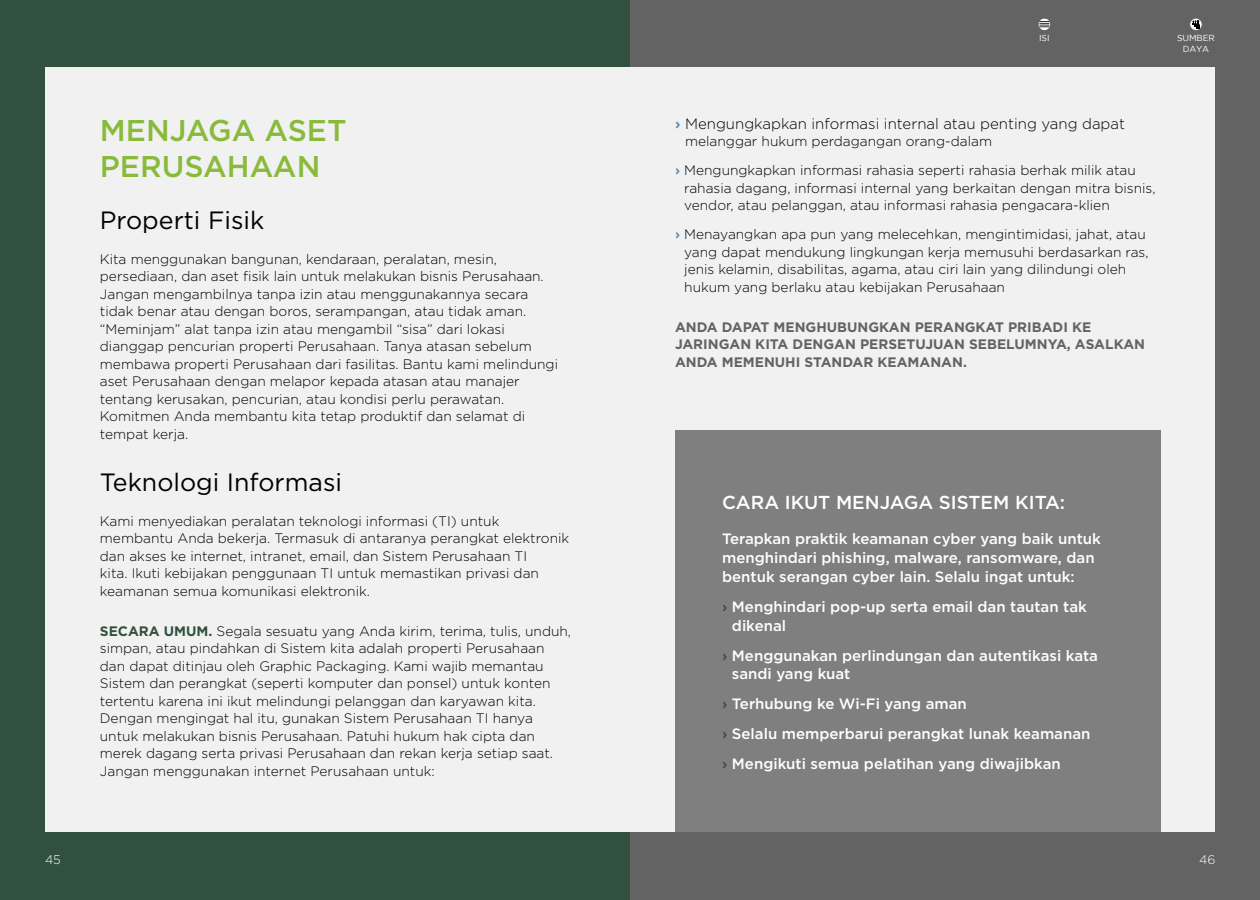
<style>
.page{position:relative;width:1260px;height:900px;background:#fff}
.page>*{position:absolute;margin:0;border:0;box-sizing:border-box;transform-origin:0 0}
.t1{font:500 30px/36px "Gotham";color:#89ba3b}
.t2{font:25px "Gotham";color:#000}
.t3{font:500 18.75px "Gotham";color:#fff}
.t4{font:500 15px/18.8px "Gotham";color:#fff}
.t5{font:300 15px "Gotham";color:#000}
.t6{font:300 13.75px/17.5px "Gotham";color:#000}
.t7{font:700 13.75px/17.5px "Gotham";color:#636363}
.t8{font:300 12.5px "Gotham";color:#fff}
.t9{font:8.75px/10.5px "Gotham";letter-spacing:-.015em;color:#fff;text-align:center}
.s1{font-weight:700;color:#31513e}
.s2{font-weight:700;color:#6491b2}
.s3{color:#31513e}
</style>
<div class="page">
<div style="left:0;top:0;width:630px;height:900px;background:#31513e"></div>
<div style="left:630px;top:0;width:630px;height:900px;background:#636363"></div>
<div style="left:45px;top:68px;width:1170px;height:764px;background:#f1f1f1"></div>
<svg style="left:1190px;top:18px;width:12px;height:13px"></svg>
<div style="left:1189px;top:18px;width:14px;height:13px;border:1px solid #636363;border-radius:50%"></div>
<svg style="left:1192px;top:20px;width:8px;height:8px"></svg>
<svg style="left:1038px;top:18px;width:13px;height:13px"></svg>
<div style="left:1038px;top:18px;width:13px;height:13px;border:1px solid #636363;border-radius:50%"></div>
<svg style="left:1039px;top:21px;width:11px;height:6px"></svg>
<div style="left:675px;top:431px;width:485px;height:423px;background:#7f7f7f"></div>
<h1 class="t1" style="left:100px;top:112px;width:248px">MENJAGA ASET<br>PERUSAHAAN</h1>
<h2 class="t2" style="left:100px;top:205px;width:166px">Properti Fisik</h2>
<p class="t6" style="left:100px;top:250px;width:460px">Kita menggunakan bangunan, kendaraan, peralatan, mesin, persediaan, dan aset fisik lain untuk melakukan bisnis Perusahaan.<br>Jangan mengambilnya tanpa izin atau menggunakannya secara tidak benar atau dengan boros, serampangan, atau tidak aman. “Meminjam” alat tanpa izin atau mengambil “sisa” dari lokasi dianggap pencurian properti Perusahaan. Tanya atasan sebelum membawa properti Perusahaan dari fasilitas. Bantu kami melindungi aset Perusahaan dengan melapor kepada atasan atau manajer tentang kerusakan, pencurian, atau kondisi perlu perawatan.<br>Komitmen Anda membantu kita tetap produktif dan selamat di tempat kerja.</p>
<h2 class="t2" style="left:100px;top:467px;width:244px">Teknologi Informasi</h2>
<p class="t6" style="left:100px;top:512px;width:471px">Kami menyediakan peralatan teknologi informasi (TI) untuk membantu Anda bekerja. Termasuk di antaranya perangkat elektronik dan akses ke internet, intranet, email, dan Sistem Perusahaan TI<br>kita. Ikuti kebijakan penggunaan TI untuk memastikan privasi dan keamanan semua komunikasi elektronik.</p>
<p class="t6" style="left:100px;top:622px;width:473px"><span class="s1">SECARA UMUM.</span> Segala sesuatu yang Anda kirim, terima, tulis, unduh, simpan, atau pindahkan di Sistem kita adalah properti Perusahaan dan dapat ditinjau oleh Graphic Packaging. Kami wajib memantau Sistem dan perangkat (seperti komputer dan ponsel) untuk konten tertentu karena ini ikut melindungi pelanggan dan karyawan kita.<br>Dengan mengingat hal itu, gunakan Sistem Perusahaan TI hanya untuk melakukan bisnis Perusahaan. Patuhi hukum hak cipta dan merek dagang serta privasi Perusahaan dan rekan kerja setiap saat.<br>Jangan menggunakan internet Perusahaan untuk:</p>
<p class="t9" style="left:1039px;top:33px;width:12px">ISI</p>
<p class="t9" style="left:1177px;top:33px;width:39px">SUMBER<br>DAYA</p>
<p class="t5" style="left:675px;top:116px;width:452px"><span class="s2">›</span> Mengungkapkan informasi internal atau penting yang dapat</p>
<p class="t6" style="left:675px;top:127px;width:462px;line-height:28.8px;text-indent:10px">melanggar hukum perdagangan orang-dalam<br><span class="s2">›</span> Mengungkapkan informasi rahasia seperti rahasia berhak milik atau</p>
<p class="t6" style="left:684px;top:179px;width:473px">rahasia dagang, informasi internal yang berkaitan dengan mitra bisnis, vendor, atau pelanggan, atau informasi rahasia pengacara-klien</p>
<p class="t6" style="left:684px;top:225px;width:466px;text-indent:-9px"><span class="s2">›</span> Menayangkan apa pun yang melecehkan, mengintimidasi, jahat, atau yang dapat mendukung lingkungan kerja memusuhi berdasarkan ras, jenis kelamin, disabilitas, agama, atau ciri lain yang dilindungi oleh hukum yang berlaku atau kebijakan Perusahaan</p>
<p class="t7" style="left:675px;top:318px;width:472px">ANDA DAPAT MENGHUBUNGKAN PERANGKAT PRIBADI KE<br>JARINGAN KITA DENGAN PERSETUJUAN SEBELUMNYA, ASALKAN<br>ANDA MEMENUHI STANDAR KEAMANAN.</p>
<h3 class="t3" style="left:722px;top:490px;width:345px">CARA IKUT MENJAGA SISTEM KITA:</h3>
<p class="t4" style="left:722px;top:529px;width:380px">Terapkan praktik keamanan cyber yang baik untuk menghindari phishing, malware, ransomware, dan bentuk serangan cyber lain. Selalu ingat untuk:</p>
<p class="t4" style="left:732px;top:597px;width:357px;text-indent:-10px"><span class="s3">›</span> Menghindari pop-up serta email dan tautan tak dikenal</p>
<p class="t4" style="left:732px;top:646px;width:368px;text-indent:-10px"><span class="s3">›</span> Menggunakan perlindungan dan autentikasi kata sandi yang kuat</p>
<p class="t4" style="left:722px;top:689px;width:370px;line-height:30px"><span class="s3">›</span> Terhubung ke Wi-Fi yang aman<br><span class="s3">›</span> Selalu memperbarui perangkat lunak keamanan <span class="s3">›</span> Mengikuti semua pelatihan yang diwajibkan</p>
<p class="t8" style="left:45px;top:853px;width:17px">45</p>
<p class="t8" style="left:1199px;top:853px;width:18px">46</p>
</div>
